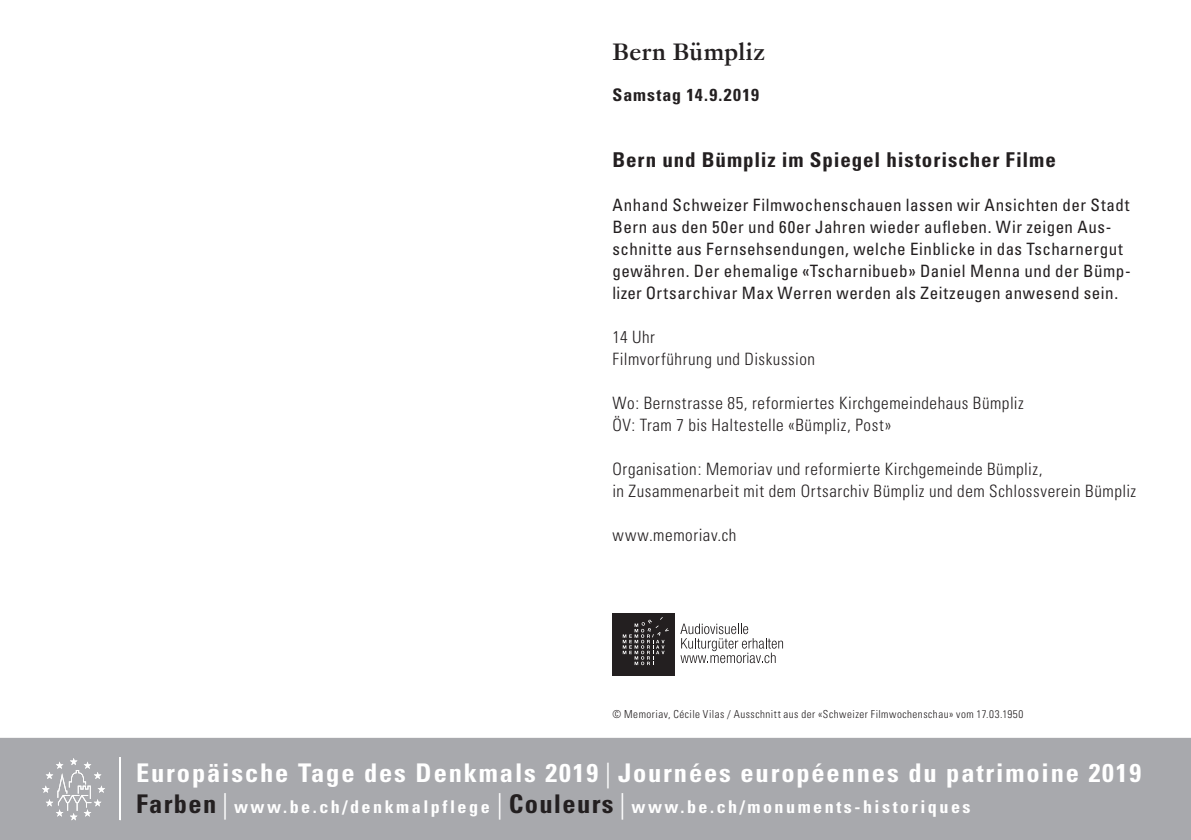
<style>
.page{position:relative;width:1191px;height:840px;background:#fff}
.page>*{position:absolute;margin:0;border:0;box-sizing:border-box;transform-origin:0 0}
.t1{font:700 26px "Genath";letter-spacing:.025em;color:#231f20}
.t2{font:700 condensed 25.8px "Univers";letter-spacing:.07em;color:#fff}
.t3{font:700 condensed 20.4px "Univers";letter-spacing:.04em;color:#231f20}
.t4{font:700 condensed 17.6px "Univers";letter-spacing:.14em;color:#fff}
.t5{font:700 condensed 17.4px "Univers";letter-spacing:.06em;color:#231f20}
.t6{font:condensed 17px/22px "Univers";letter-spacing:.03em;color:#231f20}
.t7{font:300 condensed 17px/22px "Univers";letter-spacing:.03em;color:#231f20}
.t8{font:300 condensed 11px "Univers";letter-spacing:.045em;color:#231f20}
.s1{font-weight:300}
.s2{font-size:25.8px;color:#231f20}
.s3{font-weight:300;font-size:26.6px}
</style>
<div class="page">
<div style="left:0;top:737px;width:1191px;height:102px;background:#a8a9ad"></div>
<svg style="left:42px;top:757px;width:63px;height:62px;background:#b4b5b8"></svg>
<hr style="left:120px;top:757px;width:1px;height:62px;background:#fff">
<div style="left:612px;top:613px;width:62px;height:62px;background:#231f20"></div>
<svg style="left:623px;top:617px;width:46px;height:47px"></svg>
<svg style="left:680px;top:623px;width:103px;height:39px"></svg>
<h1 class="t1" style="left:612px;top:33px;width:154px">Bern Bümpliz</h1>
<p class="t5" style="left:612px;top:84px;width:148px">Samstag 14.9.2019</p>
<p class="t3" style="left:612px;top:147px;width:445px">Bern und Bümpliz im Spiegel historischer Filme</p>
<p class="t6" style="left:612px;top:193px;width:520px">Anhand Schweizer Filmwochenschauen lassen wir Ansichten der Stadt Bern aus den 50er und 60er Jahren wieder aufleben. Wir zeigen Aus&shy;schnitte aus Fernsehsendungen, welche Einblicke in das Tscharnergut gewähren. Der ehemalige «Tscharnibueb» Daniel Menna und der Bümp&shy;lizer Ortsarchivar Max Werren werden als Zeitzeugen anwesend sein.</p>
<p class="t7" style="left:612px;top:326px;width:204px">14 Uhr<br>Filmvorführung und Diskussion</p>
<p class="t7" style="left:612px;top:392px;width:413px">Wo: Bernstrasse 85, reformiertes Kirchgemeindehaus Bümpliz<br>ÖV: Tram 7 bis Haltestelle «Bümpliz, Post»</p>
<p class="t7" style="left:612px;top:458px;width:525px">Organisation: Memoriav und reformierte Kirchgemeinde Bümpliz,<br>in Zusammenarbeit mit dem Ortsarchiv Bümpliz und dem Schlossverein Bümpliz</p>
<p class="t7" style="left:612px;top:524px;width:125px">www.memoriav.ch</p>
<p class="t8" style="left:612px;top:706px;width:412px">© Memoriav, Cécile Vilas / Ausschnitt aus der «Schweizer Filmwochenschau» vom 17.03.1950</p>
<h2 class="t2" style="left:136px;top:757px;width:1006px">Europäische Tage des Denkmals 2019 <span class="s1">|</span> Journées européennes du patrimoine 2019</h2>
<p class="t4" style="left:136px;top:795px;width:836px"><span class="s2">Farben</span><span class="s3">|</span> www.be.ch/denkmalpflege <span class="s3">|</span><span class="s2">Couleurs</span><span class="s3">|</span> www.be.ch/monuments-historiques</p>
</div>
